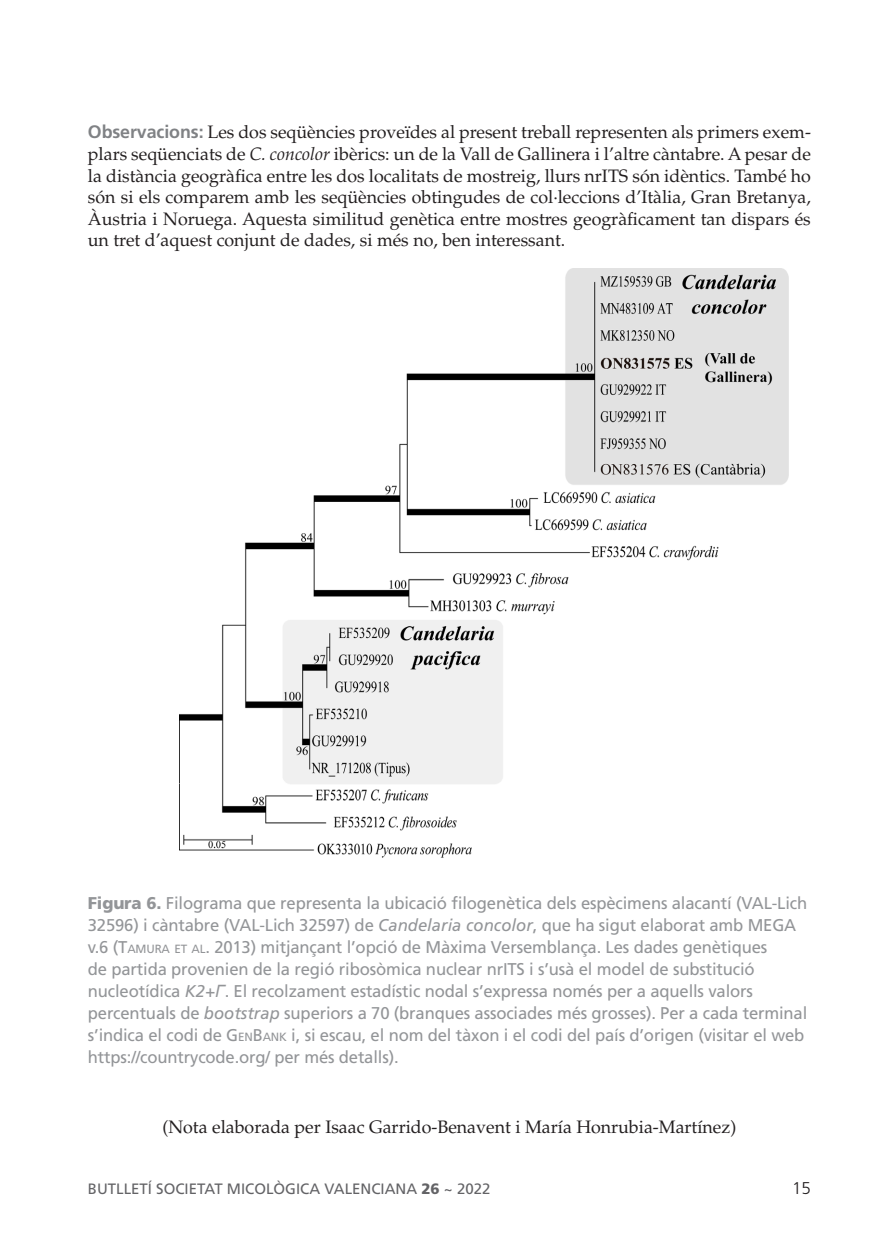
<style>
.page{position:relative;width:879px;height:1248px;background:#fff}
.page>*{position:absolute;margin:0;border:0;box-sizing:border-box;transform-origin:0 0}
.Texto_Base{font:18px/21.6px "Palatino LT Std";color:#231f20;text-align:justify}
.t1{font:17px/22px "Frutiger LT Std";letter-spacing:-.01em;color:#939598}
.t2{font:300 17px "Frutiger LT Std";color:#231f20}
.t3{font:15px "Frutiger LT Std";color:#636366}
.s1{font-family:"Frutiger LT Std";font-weight:700;color:#808285}
.s2{font-style:italic}
.s3{font-weight:900}
.s4{font-style:inherit}
.s5{font-size:11.8px}
.s6{font-family:"Arial";font-style:italic}
</style>
<div class="page">
<img style="left:180px;top:268px;width:608px;height:590px">
<p class="Texto_Base" style="left:88px;top:122px;width:724px"><span class="s1">Observacions:</span> Les dos seqüències proveïdes al present treball representen als primers exem&shy;plars seqüenciats de <span class="s2">C. concolor</span> ibèrics: un de la Vall de Gallinera i l’altre càntabre. A pesar de la distància geogràfica entre les dos localitats de mostreig, llurs nrITS són idèntics. També ho són si els comparem amb les seqüències obtingudes de col·leccions d’Itàlia, Gran Bretanya, Àustria i Noruega. Aquesta similitud genètica entre mostres geogràficament tan dispars és un tret d’aquest conjunt de dades, si més no, ben interessant.</p>
<p class="t1" style="left:88px;top:892px;width:721px"><span class="s3">Figura 6.</span> Filograma que representa la ubicació filogenètica dels espècimens alacantí (VAL-Lich 32596) i càntabre (VAL-Lich 32597) de <span class="s2">Candelaria concolor</span>, que ha sigut elaborat amb MEGA v.6 (<span class="s4">T</span><span class="s5">AMURA ET AL</span><span class="s4">.</span> 2013) mitjançant l’opció de Màxima Versemblança. Les dades genètiques<br>de partida provenien de la regió ribosòmica nuclear nrITS i s’usà el model de substitució nucleotídica <span class="s2">K2+</span><span class="s6">Γ</span>. El recolzament estadístic nodal s’expressa només per a aquells valors percentuals de <span class="s2">bootstrap</span> superiors a 70 (branques associades més grosses). Per a cada terminal s’indica el codi de <span class="s4">G</span><span class="s5">EN</span><span class="s4">B</span><span class="s5">ANK</span> i, si escau, el nom del tàxon i el codi del país d’origen (visitar el web https://countrycode.org/ per més detalls).</p>
<p class="Texto_Base" style="left:162px;top:1116px;width:575px">(Nota elaborada per Isaac Garrido-Benavent i María Honrubia-Martínez)</p>
<p class="t3" style="left:88px;top:1179px;width:404px">BUTLLETÍ SOCIETAT MICOLÒGICA VALENCIANA <span class="s3">26</span> ~ 2022</p>
<p class="t2" style="left:792px;top:1177px;width:20px">15</p>
</div>
